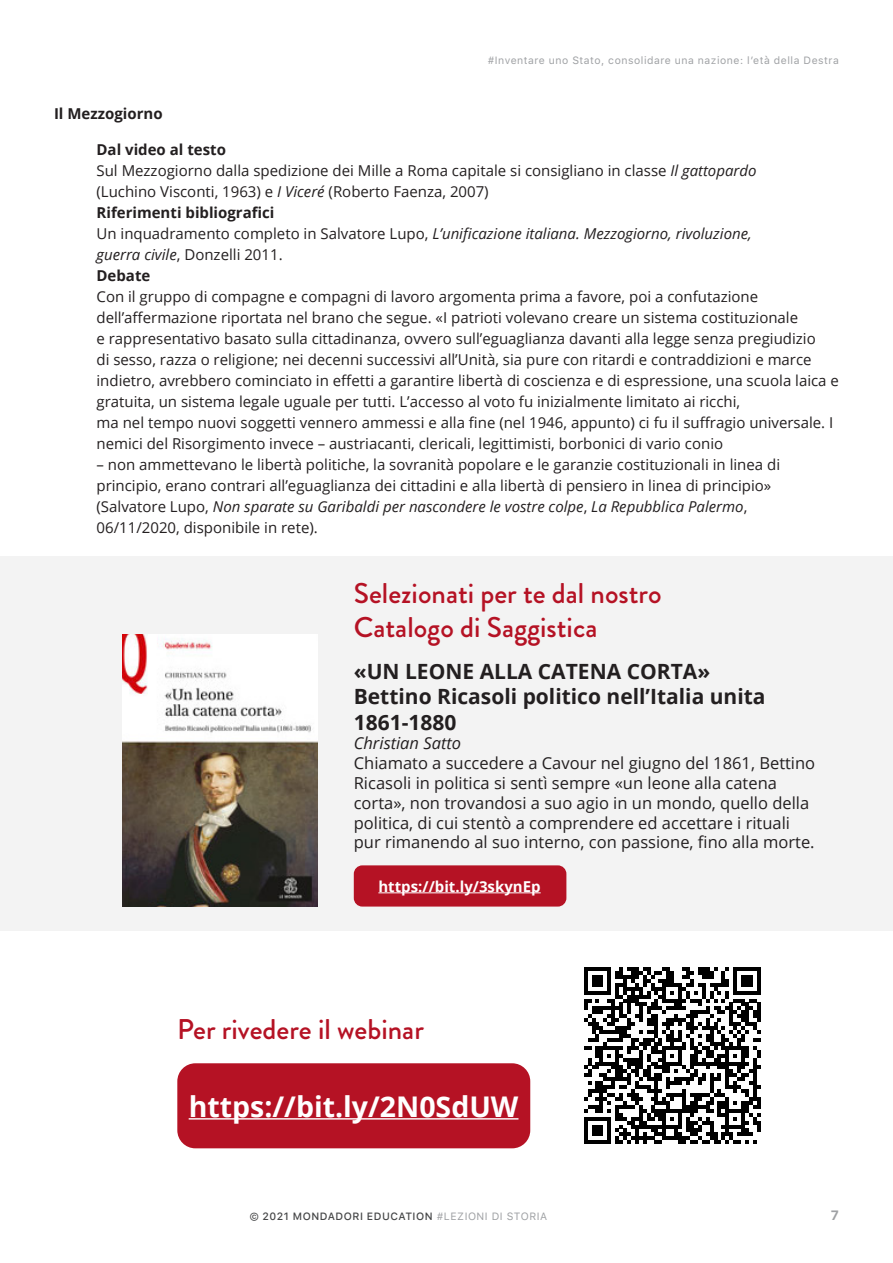
<style>
.page{position:relative;width:893px;height:1263px;background:#fff}
.page>*{position:absolute;margin:0;border:0;box-sizing:border-box;transform-origin:0 0}
.t1{font:500 28.5px/34.2px "Brandon Grotesque";color:#b51224}
.t2{font:700 28.5px "Open Sans";color:#fff}
.t3{font:700 21px/25.2px "Open Sans";color:#231f20}
.t4{font:16.5px/19.8px "Open Sans";color:#231f20}
.t5{font:italic 16.5px "Open Sans";color:#231f20}
.Corpo{font:15px/21px "Open Sans";color:#231f20}
.Heading_4{font:700 15px "Open Sans";color:#fff}
.Corpo-2{font:700 15px "Open Sans";color:#231f20}
.t6{font:700 13.5px "SFUI Text";color:#9fa1a4}
.Testo_base{font:10.5px "SFUI Text";letter-spacing:.05em;color:#9fa1a4}
.t7{font:500 10.5px "SFUI Text";letter-spacing:.05em;color:#454647}
.s1{font-weight:700}
.s2{font-style:italic}
.s3{font-weight:400;color:#9fa1a4}
</style>
<div class="page">
<div style="left:0;top:556px;width:892px;height:374px;background:#f3f3f3"></div>
<img style="left:122px;top:634px;width:196px;height:272px">
<div style="left:177px;top:1063px;width:353px;height:85px;background:#b51224;border-radius:18px"></div>
<hr style="left:189px;top:1118px;width:329px;height:1px;background:#fff">
<svg style="left:584px;top:967px;width:177px;height:177px"></svg>
<div style="left:354px;top:865px;width:212px;height:41px;background:#b51224;border-radius:9px"></div>
<hr style="left:378px;top:892px;width:163px;height:1px;background:#fff">
<p class="Testo_base" style="left:488px;top:53px;width:353px">#Inventare uno Stato, consolidare una nazione: l’età della Destra</p>
<p class="Corpo-2" style="left:54px;top:103px;width:110px">Il Mezzogiorno</p>
<p class="Corpo" style="left:97px;top:138px;width:744px"><span class="s1">Dal video al testo<br></span>Sul Mezzogiorno dalla spedizione dei Mille a Roma capitale si consigliano in classe <span class="s2">Il gattopardo<br></span>(Luchino Visconti, 1963) e <span class="s2">I Viceré</span> (Roberto Faenza, 2007)<br><span class="s1">Riferimenti bibliografici<br></span>Un inquadramento completo in Salvatore Lupo, <span class="s2">L’unificazione italiana. Mezzogiorno, rivoluzione,<br>guerra civile</span>, Donzelli 2011.<br><span class="s1">Debate<br></span>Con il gruppo di compagne e compagni di lavoro argomenta prima a favore, poi a confutazione dell’affermazione riportata nel brano che segue. «I patrioti volevano creare un sistema costituzionale<br>e rappresentativo basato sulla cittadinanza, ovvero sull’eguaglianza davanti alla legge senza pregiudizio<br>di sesso, razza o religione; nei decenni successivi all’Unità, sia pure con ritardi e contraddizioni e marce indietro, avrebbero cominciato in effetti a garantire libertà di coscienza e di espressione, una scuola laica e gratuita, un sistema legale uguale per tutti. L’accesso al voto fu inizialmente limitato ai ricchi,<br>ma nel tempo nuovi soggetti vennero ammessi e alla fine (nel 1946, appunto) ci fu il suffragio universale. I nemici del Risorgimento invece – austriacanti, clericali, legittimisti, borbonici di vario conio</p>
<p class="Corpo" style="left:97px;top:453px;width:685px">– non ammettevano le libertà politiche, la sovranità popolare e le garanzie costituzionali in linea di principio, erano contrari all’eguaglianza dei cittadini e alla libertà di pensiero in linea di principio» (Salvatore Lupo, <span class="s2">Non sparate su Garibaldi per nascondere le vostre colpe</span>, <span class="s2">La Repubblica Palermo</span>, 06/11/2020, disponibile in rete).</p>
<p class="t1" style="left:354px;top:577px;width:309px">Selezionati per te dal nostro<br>Catalogo di Saggistica</p>
<p class="t3" style="left:354px;top:658px;width:358px">«UN LEONE ALLA CATENA CORTA»</p>
<p class="t3" style="left:354px;top:684px;width:413px">Bettino Ricasoli politico nell’Italia unita<br>1861-1880</p>
<p class="t5" style="left:354px;top:732px;width:109px">Christian Satto</p>
<p class="t4" style="left:354px;top:753px;width:463px">Chiamato a succedere a Cavour nel giugno del 1861, Bettino Ricasoli in politica si sentì sempre «un leone alla catena corta», non trovandosi a suo agio in un mondo, quello della politica, di cui stentò a comprendere ed accettare i rituali pur rimanendo al suo interno, con passione, fino alla morte.</p>
<p class="Heading_4" style="left:378px;top:876px;width:164px">https://bit.ly/3skynEp</p>
<p class="t1" style="left:177px;top:1012px;width:248px">Per rivedere il webinar</p>
<p class="t2" style="left:189px;top:1086px;width:331px">https://bit.ly/2N0SdUW</p>
<p class="t7" style="left:250px;top:1208px;width:299px">© 2021 MONDADORI EDUCATION <span class="s3">#LEZIONI DI STORIA</span></p>
<p class="t6" style="left:831px;top:1205px;width:10px">7</p>
</div>
